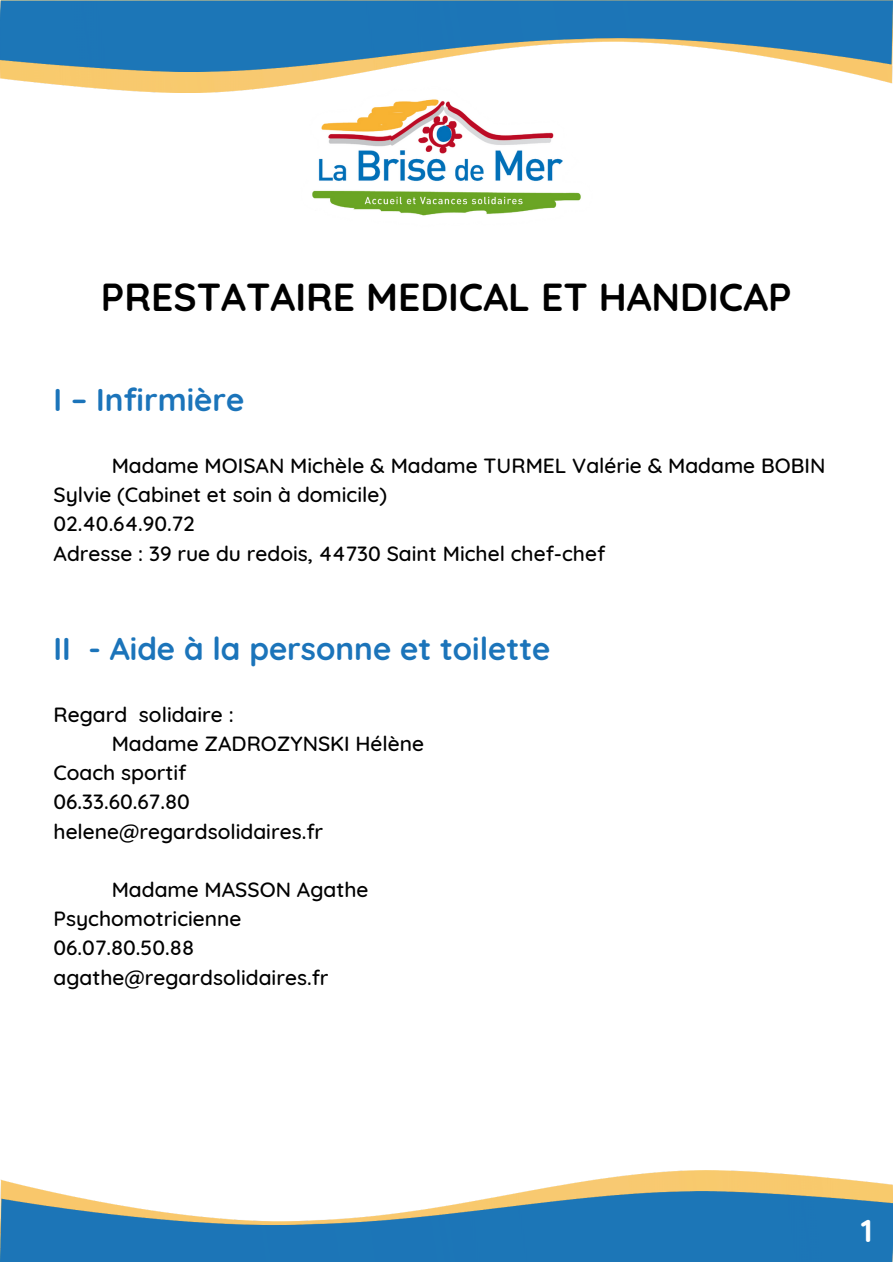
<style>
.page{position:relative;width:893px;height:1264px;background:#fff}
.page>*{position:absolute;margin:0;border:0;box-sizing:border-box;transform-origin:0 0}
.t1{font:700 39px "Quicksand";color:#000}
.t2{font:700 31.5px "Quicksand";color:#1b74ba}
.t3{font:700 31.5px "Quicksand";color:#fff}
.t4{font:500 21px/29.2px "Quicksand";color:#000}
</style>
<div class="page">
<img style="left:312px;top:99px;width:269px;height:117px">
<img style="left:0;top:1170px;width:892px;height:21px">
<img style="left:0;top:1191px;width:892px;height:70px">
<img style="left:0;top:72px;width:892px;height:20px">
<img style="left:0;top:1px;width:892px;height:71px">
<h1 class="t1" style="left:101px;top:272px;width:692px">PRESTATAIRE MEDICAL ET HANDICAP</h1>
<h2 class="t2" style="left:54px;top:379px;width:192px">I – Infirmière</h2>
<p class="t4" style="left:54px;top:450px;width:773px;text-indent:58px">Madame MOISAN Michèle &amp; Madame TURMEL Valérie &amp; Madame BOBIN Sylvie (Cabinet et soin à domicile)<br>02.40.64.90.72<br>Adresse : 39 rue du redois, 44730 Saint Michel chef-chef</p>
<h2 class="t2" style="left:54px;top:628px;width:498px">II - Aide à la personne et toilette</h2>
<p class="t4" style="left:54px;top:699px;width:182px">Regard solidaire :</p>
<p class="t4" style="left:112px;top:728px;width:314px">Madame ZADROZYNSKI Hélène</p>
<p class="t4" style="left:54px;top:757px;width:134px">Coach sportif</p>
<p class="t4" style="left:54px;top:786px;width:138px">06.33.60.67.80</p>
<p class="t4" style="left:54px;top:816px;width:271px">helene@regardsolidaires.fr</p>
<p class="t4" style="left:54px;top:874px;width:316px;text-indent:58px">Madame MASSON Agathe<br>Psychomotricienne<br>06.07.80.50.88 agathe@regardsolidaires.fr</p>
<h2 class="t3" style="left:861px;top:1210px;width:13px">1</h2>
</div>
